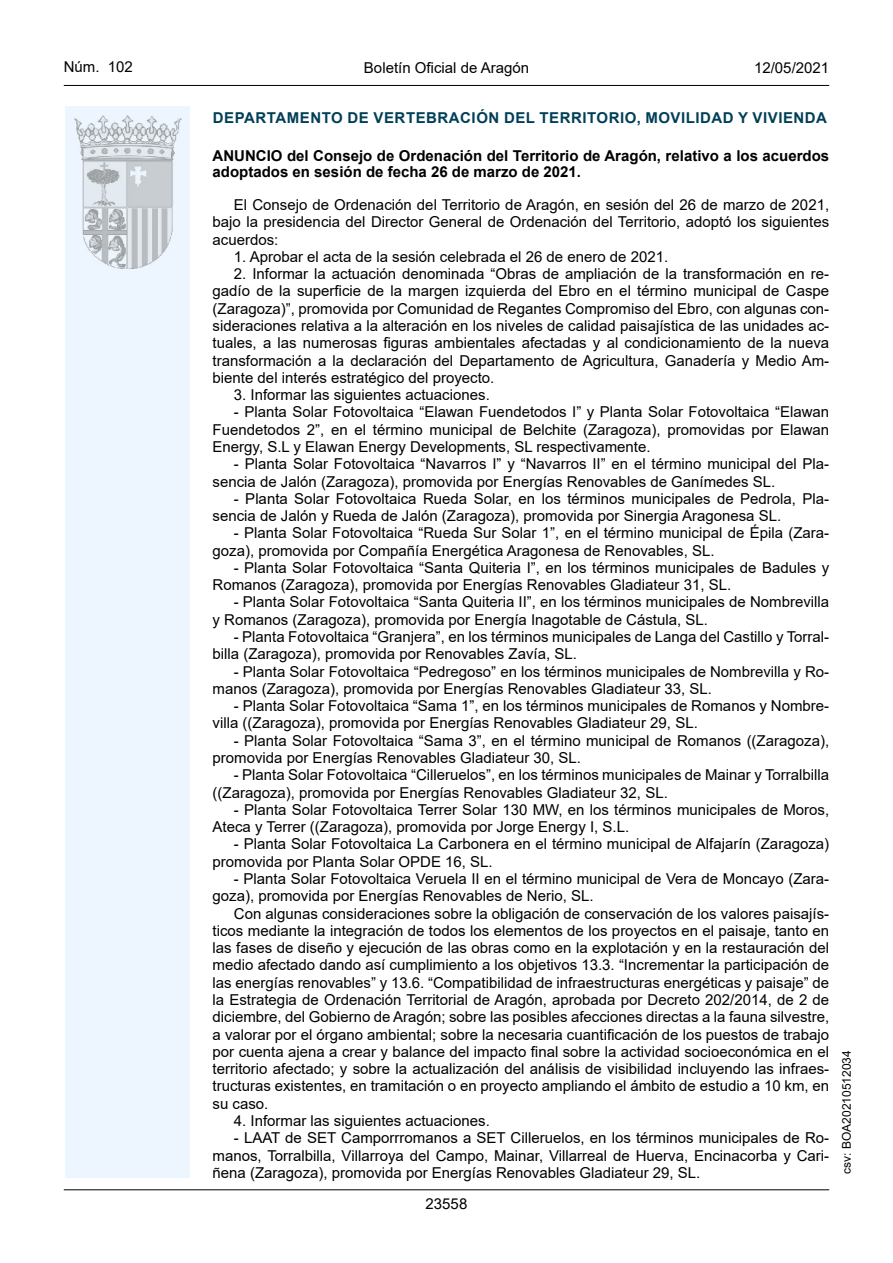
<style>
.page{position:relative;width:893px;height:1263px;background:#fff}
.page>*{position:absolute;margin:0;border:0;box-sizing:border-box;transform-origin:0 0}
.inicio_de_parrafo{font:15px/17.2px "Arial";color:#000}
.Titulo_text{font:700 15px/16.5px "Arial";color:#000}
.emisor_text{font:700 15px "Arial";letter-spacing:.035em;color:#003f58}
.t1{font:15px "Arial MT2";color:#000}
.t2{font:12px "Arial MT2";color:#000}
</style>
<div class="page">
<hr style="left:64px;top:1189px;width:765px;height:1px;background:#000">
<hr style="left:64px;top:85px;width:765px;height:1px;background:#000">
<div style="left:65px;top:106px;width:125px;height:1072px;background:#edf6fe"></div>
<img style="left:75px;top:115px;width:106px;height:153px">
<p class="t1" style="left:64px;top:57px;width:71px">Núm. 102</p>
<p class="inicio_de_parrafo" style="left:364px;top:59px;width:167px">Boletín Oficial de Aragón</p>
<p class="t1" style="left:754px;top:57px;width:77px">12/05/2021</p>
<h5 class="emisor_text" style="left:213px;top:107px;width:616px">DEPARTAMENTO DE VERTEBRACIÓN DEL TERRITORIO, MOVILIDAD Y VIVIENDA</h5>
<p class="Titulo_text" style="left:213px;top:147px;width:618px">ANUNCIO del Consejo de Ordenación del Territorio de Aragón, relativo a los acuerdos adoptados en sesión de fecha 26 de marzo de 2021.</p>
<p class="inicio_de_parrafo" style="left:213px;top:196px;width:618px;text-align:justify;text-indent:21px">El Consejo de Ordenación del Territorio de Aragón, en sesión del 26 de marzo de 2021, bajo la presidencia del Director General de Ordenación del Territorio, adoptó los siguientes acuerdos:</p>
<p class="inicio_de_parrafo" style="left:234px;top:248px;width:436px">1. Aprobar el acta de la sesión celebrada el 26 de enero de 2021.</p>
<p class="inicio_de_parrafo" style="left:213px;top:265px;width:618px;text-align:justify;text-indent:21px">2. Informar la actuación denominada “Obras de ampliación de la transformación en re&shy;gadío de la superficie de la margen izquierda del Ebro en el término municipal de Caspe (Zaragoza)”, promovida por Comunidad de Regantes Compromiso del Ebro, con algunas con&shy;sideraciones relativa a la alteración en los niveles de calidad paisajística de las unidades ac&shy;tuales, a las numerosas figuras ambientales afectadas y al condicionamiento de la nueva transformación a la declaración del Departamento de Agricultura, Ganadería y Medio Am&shy;biente del interés estratégico del proyecto.</p>
<p class="inicio_de_parrafo" style="left:234px;top:386px;width:257px">3. Informar las siguientes actuaciones.</p>
<p class="inicio_de_parrafo" style="left:213px;top:403px;width:618px;text-align:justify;text-indent:21px">- Planta Solar Fotovoltaica “Elawan Fuendetodos I” y Planta Solar Fotovoltaica “Elawan Fuendetodos 2”, en el término municipal de Belchite (Zaragoza), promovidas por Elawan Energy, S.L y Elawan Energy Developments, SL respectivamente.</p>
<p class="inicio_de_parrafo" style="left:213px;top:455px;width:618px;text-indent:21px">- Planta Solar Fotovoltaica “Navarros I” y “Navarros II” en el término municipal del Pla&shy;sencia de Jalón (Zaragoza), promovida por Energías Renovables de Ganímedes SL.</p>
<p class="inicio_de_parrafo" style="left:213px;top:490px;width:618px;text-indent:21px">- Planta Solar Fotovoltaica Rueda Solar, en los términos municipales de Pedrola, Pla&shy;sencia de Jalón y Rueda de Jalón (Zaragoza), promovida por Sinergia Aragonesa SL.</p>
<p class="inicio_de_parrafo" style="left:213px;top:524px;width:618px;text-indent:21px">- Planta Solar Fotovoltaica “Rueda Sur Solar 1”, en el término municipal de Épila (Zara&shy;goza), promovida por Compañía Energética Aragonesa de Renovables, SL.</p>
<p class="inicio_de_parrafo" style="left:213px;top:559px;width:618px;text-indent:21px">- Planta Solar Fotovoltaica “Santa Quiteria I”, en los términos municipales de Badules y<br>Romanos (Zaragoza), promovida por Energías Renovables Gladiateur 31, SL.</p>
<p class="inicio_de_parrafo" style="left:213px;top:593px;width:618px;text-indent:21px">- Planta Solar Fotovoltaica “Santa Quiteria II”, en los términos municipales de Nombrevilla y Romanos (Zaragoza), promovida por Energía Inagotable de Cástula, SL.</p>
<p class="inicio_de_parrafo" style="left:213px;top:628px;width:618px;text-indent:21px">- Planta Fotovoltaica “Granjera”, en los términos municipales de Langa del Castillo y Torral&shy;billa (Zaragoza), promovida por Renovables Zavía, SL.</p>
<p class="inicio_de_parrafo" style="left:213px;top:663px;width:618px;text-indent:21px">- Planta Solar Fotovoltaica “Pedregoso” en los términos municipales de Nombrevilla y Ro&shy;manos (Zaragoza), promovida por Energías Renovables Gladiateur 33, SL.</p>
<p class="inicio_de_parrafo" style="left:213px;top:697px;width:618px;text-indent:21px">- Planta Solar Fotovoltaica “Sama 1”, en los términos municipales de Romanos y Nombre&shy;villa ((Zaragoza), promovida por Energías Renovables Gladiateur 29, SL.</p>
<p class="inicio_de_parrafo" style="left:213px;top:732px;width:618px;text-indent:21px">- Planta Solar Fotovoltaica “Sama 3”, en el término municipal de Romanos ((Zaragoza), promovida por Energías Renovables Gladiateur 30, SL.</p>
<p class="inicio_de_parrafo" style="left:213px;top:766px;width:618px;text-indent:21px">- Planta Solar Fotovoltaica “Cilleruelos”, en los términos municipales de Mainar y Torralbilla ((Zaragoza), promovida por Energías Renovables Gladiateur 32, SL.</p>
<p class="inicio_de_parrafo" style="left:213px;top:801px;width:618px;text-indent:21px">- Planta Solar Fotovoltaica Terrer Solar 130 MW, en los términos municipales de Moros,<br>Ateca y Terrer ((Zaragoza), promovida por Jorge Energy I, S.L.</p>
<p class="inicio_de_parrafo" style="left:213px;top:835px;width:618px;text-indent:21px">- Planta Solar Fotovoltaica La Carbonera en el término municipal de Alfajarín (Zaragoza) promovida por Planta Solar OPDE 16, SL.</p>
<p class="inicio_de_parrafo" style="left:213px;top:870px;width:618px;text-indent:21px">- Planta Solar Fotovoltaica Veruela II en el término municipal de Vera de Moncayo (Zara&shy;goza), promovida por Energías Renovables de Nerio, SL.</p>
<p class="inicio_de_parrafo" style="left:213px;top:904px;width:618px;text-align:justify;text-indent:21px">Con algunas consideraciones sobre la obligación de conservación de los valores paisajís&shy;ticos mediante la integración de todos los elementos de los proyectos en el paisaje, tanto en las fases de diseño y ejecución de las obras como en la explotación y en la restauración del medio afectado dando así cumplimiento a los objetivos 13.3. “Incrementar la participación de las energías renovables” y 13.6. “Compatibilidad de infraestructuras energéticas y paisaje” de la Estrategia de Ordenación Territorial de Aragón, aprobada por Decreto 202/2014, de 2 de diciembre, del Gobierno de Aragón; sobre las posibles afecciones directas a la fauna silvestre, a valorar por el órgano ambiental; sobre la necesaria cuantificación de los puestos de trabajo por cuenta ajena a crear y balance del impacto final sobre la actividad socioeconómica en el territorio afectado; y sobre la actualización del análisis de visibilidad incluyendo las infraes&shy;tructuras existentes, en tramitación o en proyecto ampliando el ámbito de estudio a 10 km, en su caso.</p>
<p class="inicio_de_parrafo" style="left:234px;top:1112px;width:257px">4. Informar las siguientes actuaciones.</p>
<p class="inicio_de_parrafo" style="left:213px;top:1129px;width:618px;text-align:justify;text-indent:21px">- LAAT de SET Camporrromanos a SET Cilleruelos, en los términos municipales de Ro&shy;manos, Torralbilla, Villarroya del Campo, Mainar, Villarreal de Huerva, Encinacorba y Cari&shy;ñena (Zaragoza), promovida por Energías Renovables Gladiateur 29, SL.</p>
<p class="t1" style="left:426px;top:1193px;width:43px">23558</p>
<p class="t2" style="left:838px;top:1174px;width:125px;rotate:-90deg">csv: BOA20210512034</p>
</div>
